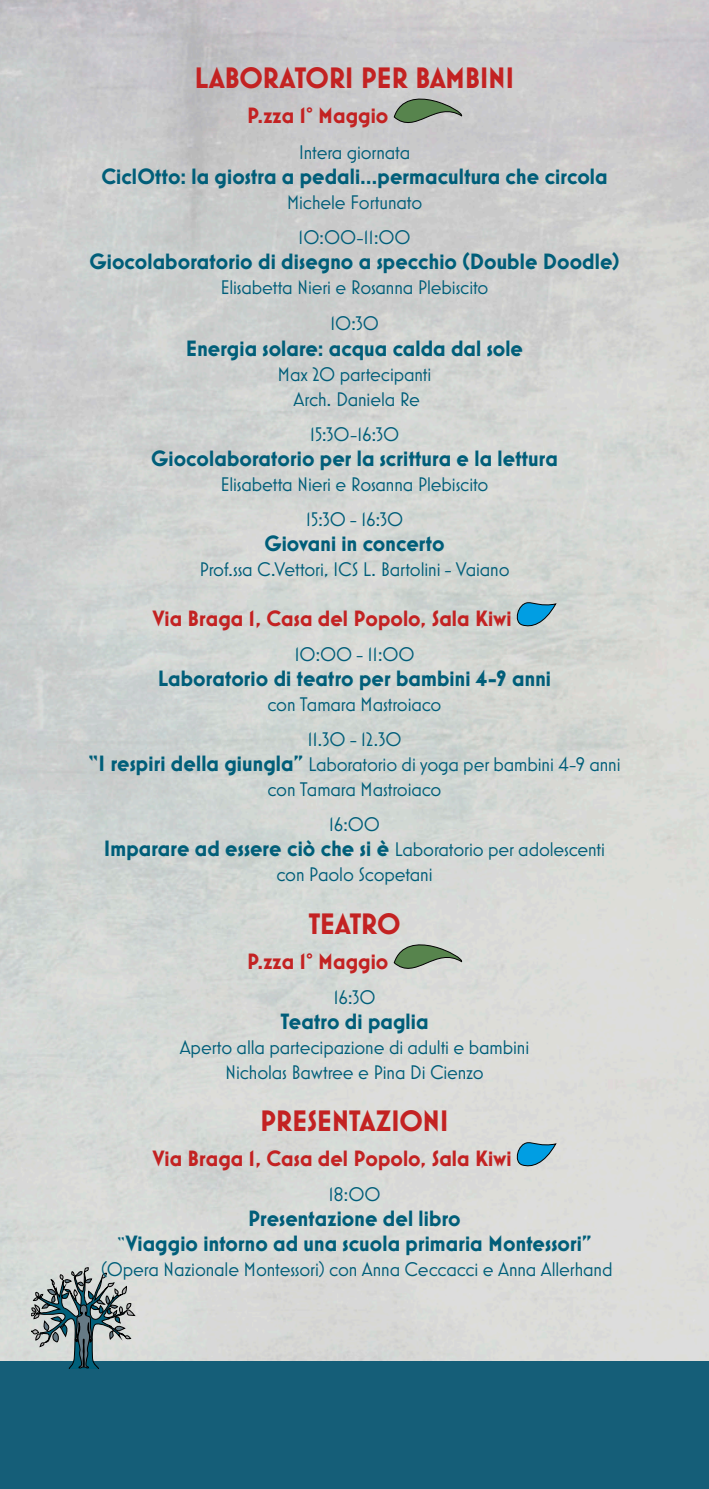
<style>
.page{position:relative;width:709px;height:1489px;background:#fff}
.page>*{position:absolute;margin:0;border:0;box-sizing:border-box;transform-origin:0 0}
.t1{font:700 30px "Mostra Nuova";letter-spacing:-.015em;color:#c32222}
.t2{font:700 22.5px/25px "Mostra Nuova";letter-spacing:.005em;color:#005e79;text-align:center}
.t3{font:700 22.5px "Mostra Nuova";letter-spacing:.005em;color:#c32222}
.t4{font:20px/35px "Mostra Nuova";letter-spacing:-.01em;color:#005e79;text-align:center}
.s1{font-weight:700;font-size:22.5px}
.s2{font-weight:400;font-size:20px}
</style>
<div class="page">
<img style="left:0;top:0;width:709px;height:1360px">
<hr style="left:0;top:1360px;width:709px;height:1px;background:#000">
<div style="left:0;top:1361px;width:709px;height:127px;background:#155e78"></div>
<svg style="left:393px;top:80px;width:71px;height:56px;background:#abb4aa"></svg>
<svg style="left:512px;top:601px;width:44px;height:26px"></svg>
<svg style="left:32px;top:1267px;width:103px;height:101px;background:#8d9c9f"></svg>
<svg style="left:393px;top:925px;width:71px;height:56px;background:#b6c0b3"></svg>
<svg style="left:512px;top:1141px;width:44px;height:26px"></svg>
<h1 class="t1" style="left:195px;top:60px;width:321px">LABORATORI PER BAMBINI</h1>
<p class="t3" style="left:247px;top:102px;width:143px">P.zza 1° Maggio</p>
<p class="t4" style="left:299px;top:134px;width:113px">Intera giornata</p>
<p class="t2" style="left:101px;top:164px;width:507px">CiclOtto: la giostra a pedali…permacultura che circola</p>
<p class="t4" style="left:287px;top:185px;width:137px">Michele Fortunato<br>10:00-11:00</p>
<p class="t2" style="left:89px;top:249px;width:531px">Giocolaboratorio di disegno a specchio (Double Doodle)</p>
<p class="t4" style="left:220px;top:269px;width:269px;line-height:35.8px">Elisabetta Nieri e Rosanna Plebiscito<br>10:30</p>
<p class="t2" style="left:186px;top:336px;width:339px">Energia solare: acqua calda dal sole</p>
<p class="t4" style="left:277px;top:361px;width:155px;line-height:25px">Max 20 partecipanti<br>Arch. Daniela Re</p>
<p class="t4" style="left:310px;top:416px;width:91px">15:30-16:30</p>
<p class="t2" style="left:151px;top:446px;width:408px">Giocolaboratorio per la scrittura e la lettura</p>
<p class="t4" style="left:220px;top:466px;width:269px">Elisabetta Nieri e Rosanna Plebiscito<br>15:30 - 16:30</p>
<p class="t2" style="left:264px;top:531px;width:182px">Giovani in concerto</p>
<p class="t4" style="left:199px;top:551px;width:312px">Prof.ssa C.Vettori, ICS L. Bartolini - Vaiano</p>
<p class="t3" style="left:153px;top:605px;width:360px">Via Braga 1, Casa del Popolo, Sala Kiwi</p>
<p class="t4" style="left:294px;top:636px;width:122px">10:00 - 11:00</p>
<p class="t2" style="left:158px;top:666px;width:395px">Laboratorio di teatro per bambini 4-9 anni</p>
<p class="t4" style="left:267px;top:686px;width:176px">con Tamara Mastroiaco<br>11.30 - 12.30</p>
<p class="t4" style="left:88px;top:751px;width:534px;line-height:25px"><span class="s1">“I respiri della giungla”</span> Laboratorio di yoga per bambini 4-9 anni con Tamara Mastroiaco</p>
<p class="t4" style="left:329px;top:806px;width:53px">16:00</p>
<p class="t2" style="left:104px;top:836px;width:503px">Imparare ad essere ciò che si è <span class="s2">Laboratorio per adolescenti</span></p>
<p class="t4" style="left:276px;top:856px;width:158px">con Paolo Scopetani</p>
<h1 class="t1" style="left:308px;top:905px;width:94px">TEATRO</h1>
<p class="t3" style="left:247px;top:947px;width:143px">P.zza 1° Maggio</p>
<p class="t4" style="left:333px;top:979px;width:44px">16:30</p>
<p class="t2" style="left:280px;top:1008px;width:149px">Teatro di paglia</p>
<p class="t4" style="left:180px;top:1034px;width:351px;line-height:25px">Aperto alla partecipazione di adulti e bambini<br>Nicholas Bawtree e Pina Di Cienzo</p>
<h1 class="t1" style="left:260px;top:1103px;width:190px">PRESENTAZIONI</h1>
<p class="t3" style="left:153px;top:1145px;width:360px">Via Braga 1, Casa del Popolo, Sala Kiwi</p>
<p class="t4" style="left:328px;top:1176px;width:54px">18:00</p>
<p class="t2" style="left:117px;top:1205px;width:476px">Presentazione del libro<br><span class="s2">“</span>Viaggio intorno ad una scuola primaria Montessori”</p>
<p class="t4" style="left:101px;top:1251px;width:512px">(Opera Nazionale Montessori) con Anna Ceccacci e Anna Allerhand</p>
</div>
